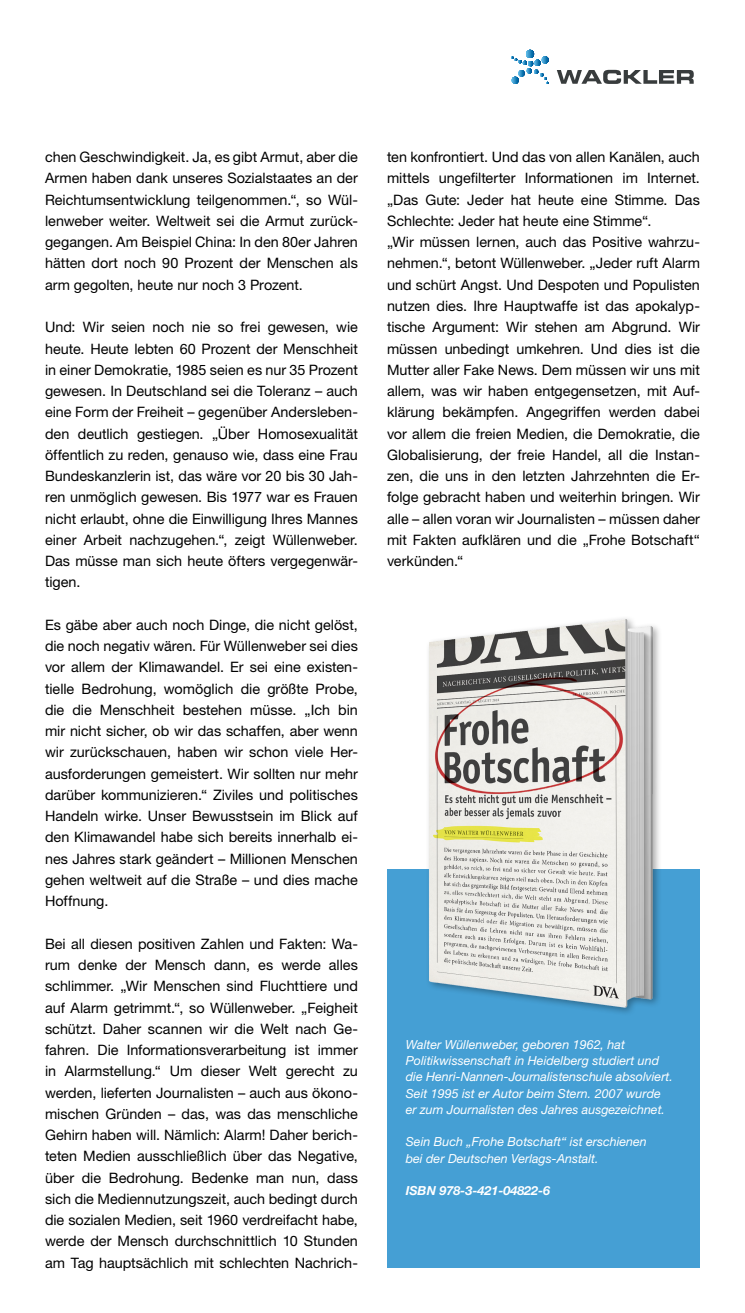
<style>
.page{position:relative;width:745px;height:1313px;background:#fff}
.page>*{position:absolute;margin:0;border:0;box-sizing:border-box;transform-origin:0 0}
.t1{font:14.38px/21.2px "Helvetica Neue LT";color:#000;text-align:justify}
.t2{font:italic 12.5px "Helvetica Neue LT";color:#fff}
.t3{font:italic 700 12.5px "Helvetica Neue LT";color:#fff}
</style>
<div class="page">
<div style="left:387px;top:869px;width:312px;height:399px;background:#459fd4"></div>
<img style="left:428px;top:618px;width:231px;height:395px">
<svg style="left:511px;top:50px;width:38px;height:34px"></svg>
<svg style="left:556px;top:70px;width:137px;height:14px"></svg>
<p class="t1" style="left:45px;top:146px;width:314px">chen Geschwindigkeit. Ja, es gibt Armut, aber die Armen haben dank unseres Sozialstaates an der Reichtumsentwicklung teilgenommen.“, so Wül&shy;lenweber weiter. Weltweit sei die Armut zurück&shy;gegangen. Am Beispiel China: In den 80er Jahren hätten dort noch 90 Prozent der Menschen als arm gegolten, heute nur noch 3 Prozent.</p>
<p class="t1" style="left:45px;top:316px;width:314px">Und: Wir seien noch nie so frei gewesen, wie heute. Heute lebten 60 Prozent der Menschheit in einer Demokratie, 1985 seien es nur 35 Prozent gewesen. In Deutschland sei die Toleranz – auch eine Form der Freiheit – gegenüber Andersleben&shy;den deutlich gestiegen. „Über Homosexualität öffentlich zu reden, genauso wie, dass eine Frau Bundeskanzlerin ist, das wäre vor 20 bis 30 Jah&shy;ren unmöglich gewesen. Bis 1977 war es Frauen nicht erlaubt, ohne die Einwilligung Ihres Mannes einer Arbeit nachzugehen.“, zeigt Wüllenweber.<br>Das müsse man sich heute öfters vergegenwär&shy;tigen.</p>
<p class="t1" style="left:45px;top:614px;width:314px">Es gäbe aber auch noch Dinge, die nicht gelöst, die noch negativ wären. Für Wüllenweber sei dies vor allem der Klimawandel. Er sei eine existen&shy;tielle Bedrohung, womöglich die größte Probe, die die Menschheit bestehen müsse. „Ich bin mir nicht sicher, ob wir das schaffen, aber wenn wir zurückschauen, haben wir schon viele Her&shy;ausforderungen gemeistert. Wir sollten nur mehr darüber kommunizieren.“ Ziviles und politisches Handeln wirke. Unser Bewusstsein im Blick auf den Klimawandel habe sich bereits innerhalb ei&shy;nes Jahres stark geändert – Millionen Menschen gehen weltweit auf die Straße – und dies mache Hoffnung.</p>
<p class="t1" style="left:45px;top:932px;width:314px">Bei all diesen positiven Zahlen und Fakten: Wa&shy;rum denke der Mensch dann, es werde alles schlimmer. „Wir Menschen sind Fluchttiere und auf Alarm getrimmt.“, so Wüllenweber. „Feigheit schützt. Daher scannen wir die Welt nach Ge&shy;fahren. Die Informationsverarbeitung ist immer in Alarmstellung.“ Um dieser Welt gerecht zu werden, lieferten Journalisten – auch aus ökono&shy;mischen Gründen – das, was das menschliche Gehirn haben will. Nämlich: Alarm! Daher berich&shy;teten Medien ausschließlich über das Negative, über die Bedrohung. Bedenke man nun, dass sich die Mediennutzungszeit, auch bedingt durch die sozialen Medien, seit 1960 verdreifacht habe, werde der Mensch durchschnittlich 10 Stunden am Tag hauptsächlich mit schlechten Nachrich-</p>
<p class="t1" style="left:387px;top:146px;width:314px">ten konfrontiert. Und das von allen Kanälen, auch mittels ungefilterter Informationen im Internet. „Das Gute: Jeder hat heute eine Stimme. Das Schlechte: Jeder hat heute eine Stimme“.</p>
<p class="t1" style="left:387px;top:231px;width:314px">„Wir müssen lernen, auch das Positive wahrzu&shy;nehmen.“, betont Wüllenweber. „Jeder ruft Alarm und schürt Angst. Und Despoten und Populisten nutzen dies. Ihre Hauptwaffe ist das apokalyp&shy;tische Argument: Wir stehen am Abgrund. Wir müssen unbedingt umkehren. Und dies ist die Mutter aller Fake News. Dem müssen wir uns mit allem, was wir haben entgegensetzen, mit Auf&shy;klärung bekämpfen. Angegriffen werden dabei vor allem die freien Medien, die Demokratie, die Globalisierung, der freie Handel, all die Instan&shy;zen, die uns in den letzten Jahrzehnten die Er&shy;folge gebracht haben und weiterhin bringen. Wir alle – allen voran wir Journalisten – müssen daher mit Fakten aufklären und die „Frohe Botschaft“ verkünden.“</p>
<p class="t2" style="left:405px;top:1037px;width:220px">Walter Wüllenweber, geboren 1962, hat</p>
<p class="t2" style="left:405px;top:1053px;width:255px">Politikwissenschaft in Heidelberg studiert und</p>
<p class="t2" style="left:405px;top:1069px;width:268px">die Henri-Nannen-Journalistenschule absolviert.</p>
<p class="t2" style="left:405px;top:1085px;width:256px">Seit 1995 ist er Autor beim Stern. 2007 wurde</p>
<p class="t2" style="left:405px;top:1102px;width:260px">er zum Journalisten des Jahres ausgezeichnet.</p>
<p class="t2" style="left:405px;top:1134px;width:242px">Sein Buch „Frohe Botschaft“ ist erschienen</p>
<p class="t2" style="left:405px;top:1150px;width:194px">bei der Deutschen Verlags-Anstalt.</p>
<p class="t3" style="left:405px;top:1183px;width:146px">ISBN 978-3-421-04822-6</p>
</div>
